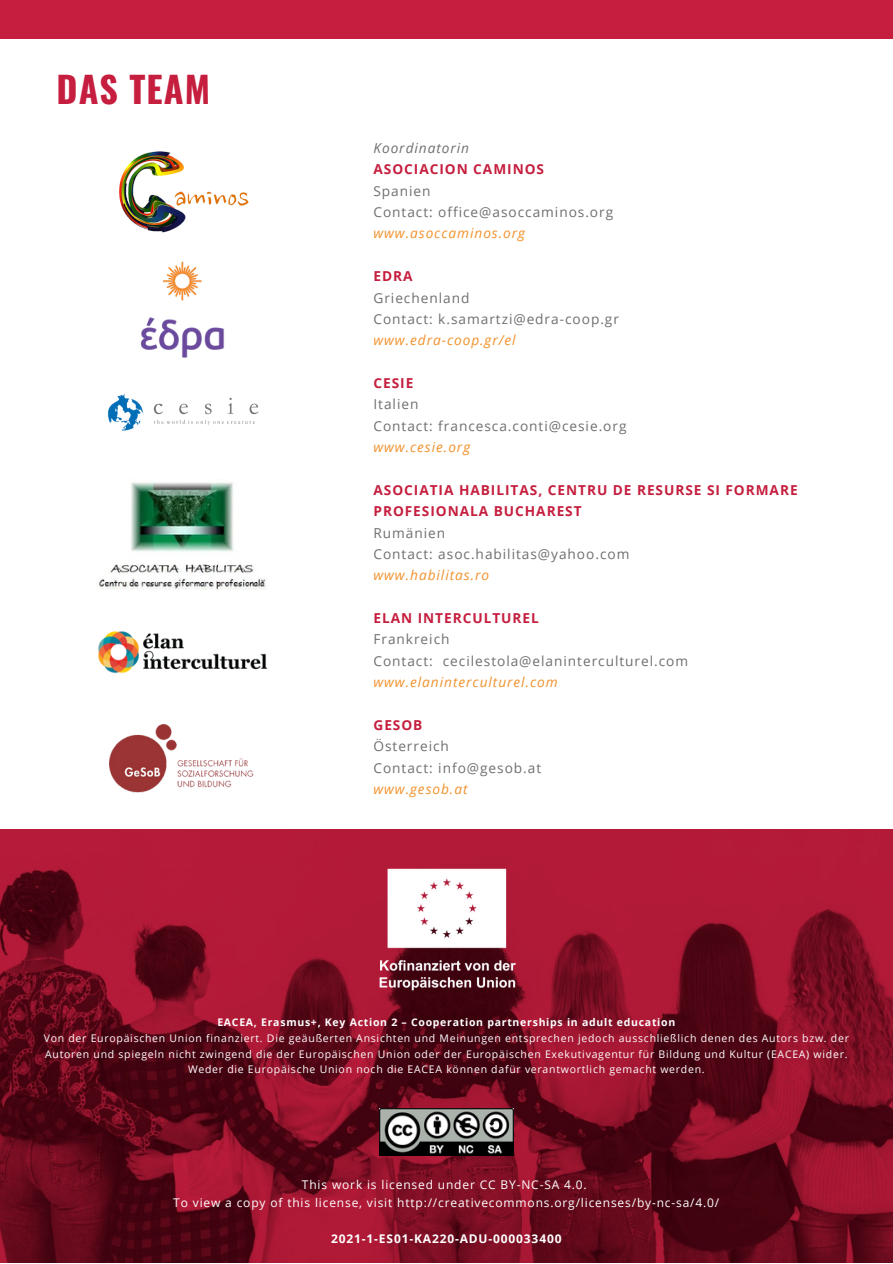
<style>
.page{position:relative;width:893px;height:1264px;background:#fff}
.page>*{position:absolute;margin:0;border:0;box-sizing:border-box;transform-origin:0 0}
.t1{font:700 36px "Oswald";letter-spacing:.03em;color:#c51e3e}
.t2{font:13.65px/21.3px "Open Sans";letter-spacing:.07em;color:#6f6f6f}
.t3{font:700 13.65px/21.3px "Open Sans";letter-spacing:.07em;color:#c51e3e}
.t4{font:italic 13.65px "Open Sans";letter-spacing:.07em;color:#f2922d}
.t5{font:italic 13.65px "Open Sans";letter-spacing:.07em;color:#6f6f6f}
.t6{font:12px/18px "Open Sans";letter-spacing:.07em;color:#fff;text-align:center}
.t7{font:700 12px "Open Sans";letter-spacing:.07em;color:#fff}
.t8{font:10.5px/15.8px "Open Sans";letter-spacing:.07em;color:#fff;text-align:center}
.t9{font:700 10.5px "Open Sans";letter-spacing:.07em;color:#fff}
</style>
<div class="page">
<div style="left:0;top:0;width:892px;height:39px;background:#c51e3e"></div>
<img style="left:0;top:829px;width:892px;height:433px">
<img style="left:119px;top:151px;width:130px;height:82px">
<img style="left:140px;top:261px;width:85px;height:97px">
<img style="left:107px;top:394px;width:152px;height:37px">
<img style="left:97px;top:482px;width:169px;height:107px">
<img style="left:98px;top:631px;width:168px;height:42px">
<img style="left:109px;top:724px;width:144px;height:68px">
<img style="left:373px;top:854px;width:146px;height:148px">
<img style="left:379px;top:1108px;width:134px;height:47px">
<h1 class="t1" style="left:57px;top:61px;width:155px">DAS TEAM</h1>
<h2 class="t5" style="left:373px;top:138px;width:97px">Koordinatorin</h2>
<h2 class="t3" style="left:373px;top:158px;width:172px">ASOCIACION CAMINOS</h2>
<h2 class="t2" style="left:373px;top:180px;width:241px">Spanien<br>Contact: office@asoccaminos.org</h2>
<h2 class="t4" style="left:373px;top:224px;width:153px">www.asoccaminos.org</h2>
<h2 class="t3" style="left:373px;top:265px;width:41px">EDRA</h2>
<h2 class="t2" style="left:373px;top:286px;width:247px">Griechenland<br>Contact: k.samartzi@edra-coop.gr</h2>
<h2 class="t4" style="left:373px;top:331px;width:144px">www.edra-coop.gr/el</h2>
<h2 class="t3" style="left:373px;top:372px;width:41px">CESIE</h2>
<h2 class="t2" style="left:373px;top:393px;width:254px">Italien<br>Contact: francesca.conti@cesie.org</h2>
<h2 class="t4" style="left:373px;top:437px;width:98px">www.cesie.org</h2>
<h2 class="t3" style="left:373px;top:479px;width:425px">ASOCIATIA HABILITAS, CENTRU DE RESURSE SI FORMARE<br>PROFESIONALA BUCHAREST</h2>
<h2 class="t2" style="left:373px;top:521px;width:257px">Rumänien<br>Contact: asoc.habilitas@yahoo.com</h2>
<h2 class="t4" style="left:373px;top:565px;width:117px">www.habilitas.ro</h2>
<h2 class="t3" style="left:373px;top:607px;width:167px">ELAN INTERCULTUREL</h2>
<h2 class="t2" style="left:373px;top:628px;width:316px">Frankreich<br>Contact: cecilestola@elaninterculturel.com</h2>
<h2 class="t4" style="left:373px;top:672px;width:186px">www.elaninterculturel.com</h2>
<h2 class="t3" style="left:373px;top:714px;width:50px">GESOB</h2>
<h2 class="t2" style="left:373px;top:735px;width:169px">Österreich<br>Contact: info@gesob.at</h2>
<h2 class="t4" style="left:373px;top:779px;width:95px">www.gesob.at</h2>
<p class="t9" style="left:217px;top:1014px;width:459px">EACEA, Erasmus+, Key Action 2 – Cooperation partnerships in adult education</p>
<p class="t8" style="left:44px;top:1029px;width:806px">Von der Europäischen Union finanziert. Die geäußerten Ansichten und Meinungen entsprechen jedoch ausschließlich denen des Autors bzw. der<br>Autoren und spiegeln nicht zwingend die der Europäischen Union oder der Europäischen Exekutivagentur für Bildung und Kultur (EACEA) wider.<br>Weder die Europäische Union noch die EACEA können dafür verantwortlich gemacht werden.</p>
<p class="t6" style="left:173px;top:1175px;width:547px">This work is licensed under CC BY-NC-SA 4.0.<br>To view a copy of this license, visit http://creativecommons.org/licenses/by-nc-sa/4.0/</p>
<p class="t7" style="left:331px;top:1230px;width:232px">2021-1-ES01-KA220-ADU-000033400</p>
</div>
